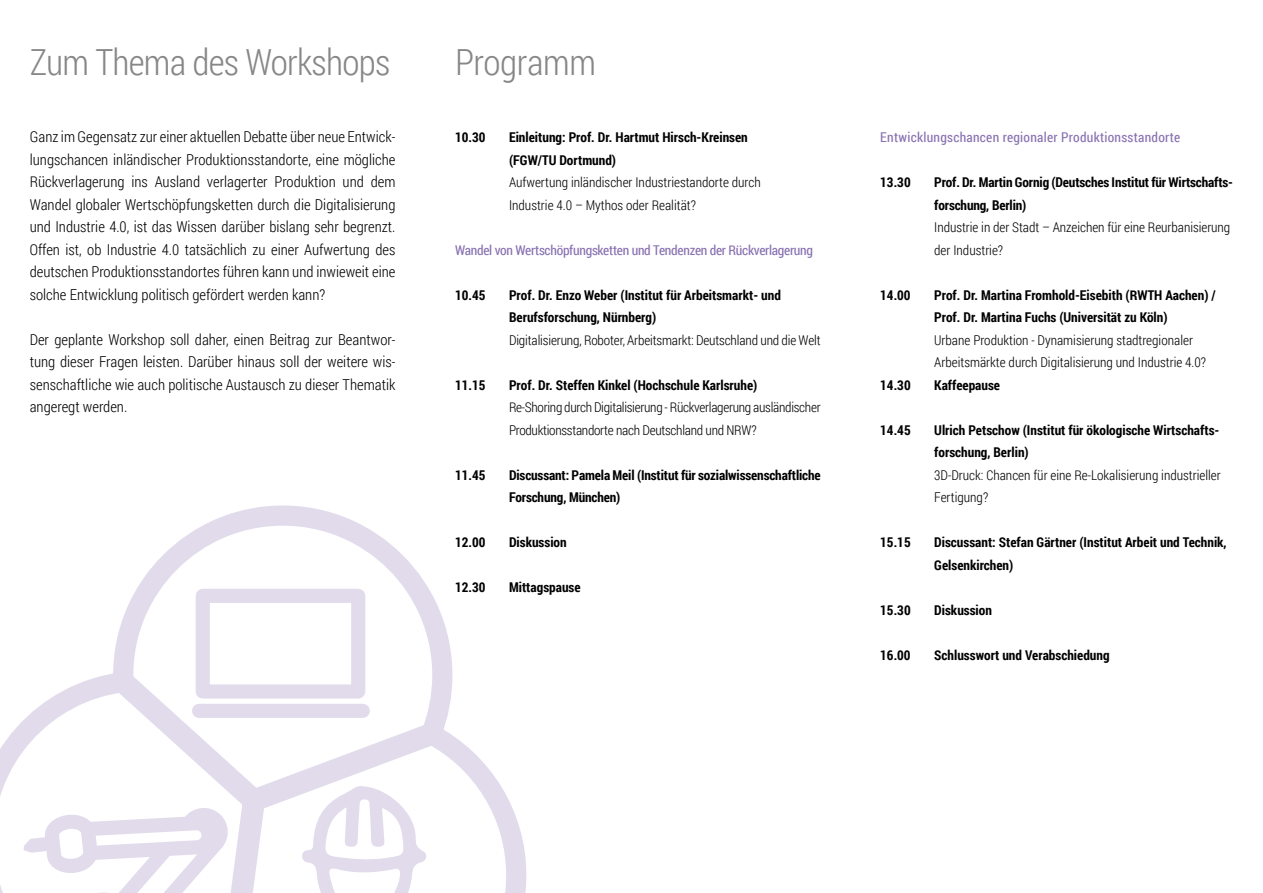
<style>
.page{position:relative;width:1263px;height:893px;background:#fff}
.page>*{position:absolute;margin:0;border:0;box-sizing:border-box;transform-origin:0 0}
.t1{font:300 36px "Roboto Condensed";letter-spacing:-.02em;color:#878787}
.t2{font:300 15px/22.5px "Roboto Condensed";color:#000;text-align:justify}
.t3{font:700 13.5px/22.5px "Roboto Condensed";color:#000}
.t4{font:300 13.5px/22.5px "Roboto Condensed";color:#000}
.t5{font:300 13.5px/22.5px "Roboto Condensed";letter-spacing:-.02em;color:#000}
.t6{font:13.5px "Roboto Condensed";letter-spacing:-.02em;color:#8871b1}
.t7{font:13.5px "Roboto Condensed";letter-spacing:.02em;color:#8871b1}
</style>
<div class="page">
<svg style="left:0;top:505px;width:527px;height:388px"></svg>
<svg style="left:92px;top:651px;width:367px;height:242px"></svg>
<h1 class="t1" style="left:30px;top:37px;width:362px">Zum Thema des Workshops</h1>
<p class="t2" style="left:30px;top:125px;width:367px">Ganz im Gegensatz zur einer aktuellen Debatte über neue Entwick&shy;lungschancen inländischer Produktionsstandorte, eine mögliche Rückverlagerung ins Ausland verlagerter Produktion und dem Wandel globaler Wertschöpfungsketten durch die Digitalisierung und Industrie 4.0, ist das Wissen darüber bislang sehr begrenzt.<br>Offen ist, ob Industrie 4.0 tatsächlich zu einer Aufwertung des deutschen Produktionsstandortes führen kann und inwieweit eine solche Entwicklung politisch gefördert werden kann?</p>
<p class="t2" style="left:30px;top:328px;width:367px">Der geplante Workshop soll daher, einen Beitrag zur Beantwor&shy;tung dieser Fragen leisten. Darüber hinaus soll der weitere wis&shy;senschaftliche wie auch politische Austausch zu dieser Thematik angeregt werden.</p>
<h1 class="t1" style="left:455px;top:37px;width:143px">Programm</h1>
<p class="t3" style="left:455px;top:126px;width:32px">10.30</p>
<p class="t3" style="left:509px;top:126px;width:240px">Einleitung: Prof. Dr. Hartmut Hirsch-Kreinsen (FGW/TU Dortmund)</p>
<p class="t4" style="left:509px;top:171px;width:253px">Aufwertung inländischer Industriestandorte durch<br>Industrie 4.0 – Mythos oder Realität?</p>
<p class="t6" style="left:455px;top:241px;width:360px">Wandel von Wertschöpfungsketten und Tendenzen der Rückverlagerung</p>
<p class="t3" style="left:455px;top:283px;width:32px">10.45</p>
<p class="t3" style="left:509px;top:283px;width:273px">Prof. Dr. Enzo Weber (Institut für Arbeitsmarkt- und<br>Berufsforschung, Nürnberg)</p>
<p class="t4" style="left:509px;top:328px;width:313px">Digitalisierung, Roboter, Arbeitsmarkt: Deutschland und die Welt</p>
<p class="t3" style="left:455px;top:373px;width:32px">11.15</p>
<p class="t3" style="left:509px;top:373px;width:250px">Prof. Dr. Steffen Kinkel (Hochschule Karlsruhe)</p>
<p class="t5" style="left:509px;top:396px;width:313px">Re-Shoring durch Digitalisierung - Rückverlagerung ausländischer<br>Produktionsstandorte nach Deutschland und NRW?</p>
<p class="t3" style="left:455px;top:463px;width:32px">11.45</p>
<p class="t3" style="left:509px;top:463px;width:313px">Discussant: Pamela Meil (Institut für sozialwissenschaftliche<br>Forschung, München)</p>
<p class="t3" style="left:455px;top:531px;width:32px">12.00</p>
<p class="t3" style="left:509px;top:531px;width:59px">Diskussion</p>
<p class="t3" style="left:455px;top:576px;width:32px">12.30</p>
<p class="t3" style="left:509px;top:576px;width:73px">Mittagspause</p>
<p class="t7" style="left:880px;top:128px;width:302px">Entwicklungschancen regionaler Produktionsstandorte</p>
<p class="t3" style="left:880px;top:171px;width:32px">13.30</p>
<p class="t3" style="left:934px;top:171px;width:300px">Prof. Dr. Martin Gornig (Deutsches Institut für Wirtschafts&shy;forschung, Berlin)</p>
<p class="t4" style="left:934px;top:216px;width:298px">Industrie in der Stadt – Anzeichen für eine Reurbanisierung der Industrie?</p>
<p class="t3" style="left:880px;top:283px;width:32px">14.00</p>
<p class="t3" style="left:934px;top:283px;width:283px">Prof. Dr. Martina Fromhold-Eisebith (RWTH Aachen) /<br>Prof. Dr. Martina Fuchs (Universität zu Köln)</p>
<p class="t4" style="left:934px;top:328px;width:273px">Urbane Produktion - Dynamisierung stadtregionaler<br>Arbeitsmärkte durch Digitalisierung und Industrie 4.0?</p>
<p class="t3" style="left:880px;top:373px;width:32px">14.30</p>
<p class="t3" style="left:934px;top:373px;width:67px">Kaffeepause</p>
<p class="t3" style="left:880px;top:418px;width:32px">14.45</p>
<p class="t3" style="left:934px;top:418px;width:287px">Ulrich Petschow (Institut für ökologische Wirtschafts&shy;forschung, Berlin)</p>
<p class="t4" style="left:934px;top:463px;width:288px">3D-Druck: Chancen für eine Re-Lokalisierung industrieller<br>Fertigung?</p>
<p class="t3" style="left:880px;top:531px;width:32px">15.15</p>
<p class="t3" style="left:934px;top:531px;width:294px">Discussant: Stefan Gärtner (Institut Arbeit und Technik,<br>Gelsenkirchen)</p>
<p class="t3" style="left:880px;top:598px;width:32px">15.30</p>
<p class="t3" style="left:934px;top:598px;width:59px">Diskussion</p>
<p class="t3" style="left:880px;top:643px;width:32px">16.00</p>
<p class="t3" style="left:934px;top:643px;width:177px">Schlusswort und Verabschiedung</p>
</div>
